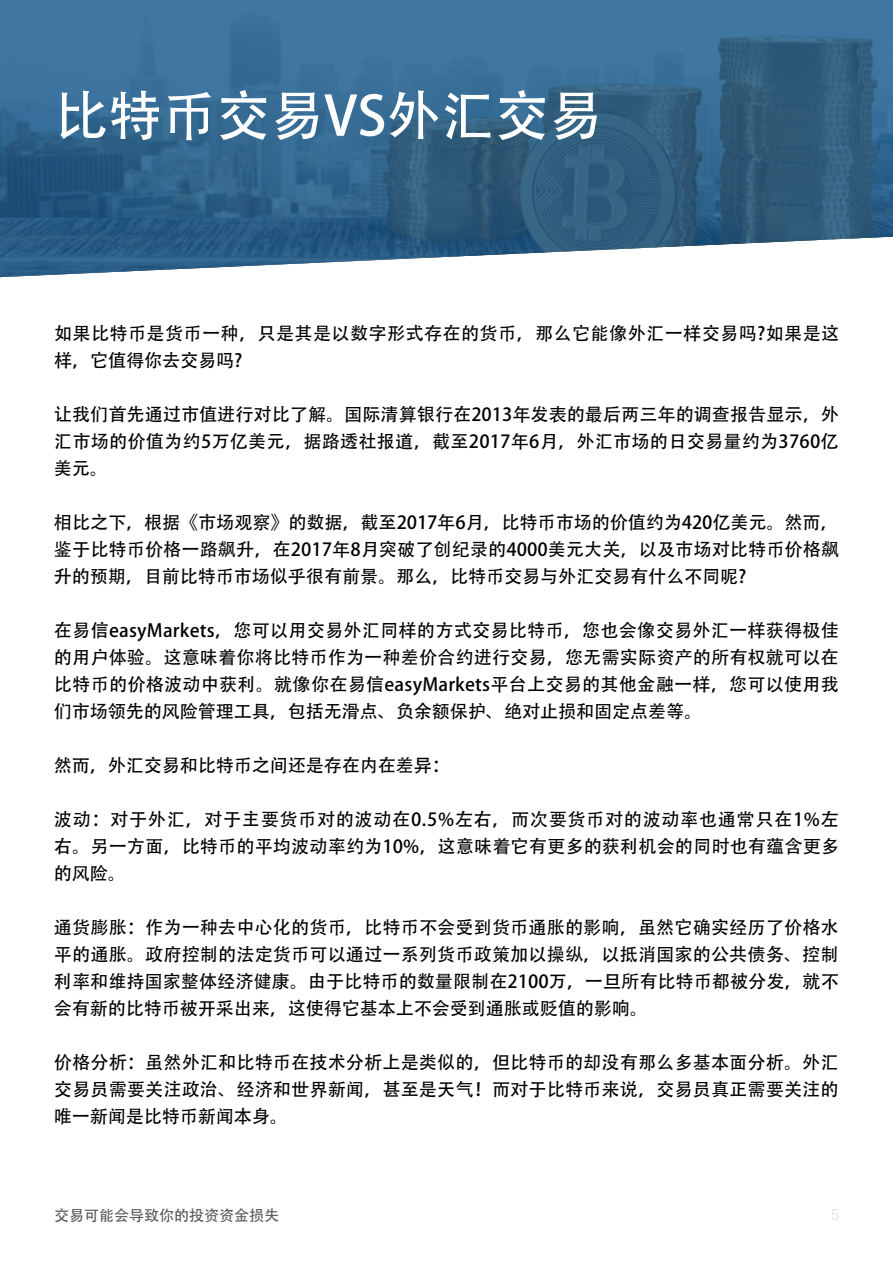
<style>
.page{position:relative;width:893px;height:1263px;background:#fff}
.page>*{position:absolute;margin:0;border:0;box-sizing:border-box;transform-origin:0 0}
.t1{font:54px "Adobe Heiti Std";color:#fff}
.t2{font:18px/27px "Adobe Heiti Std";color:#000;text-align:justify}
.t3{font:15px "Adobe Heiti Std";color:#575756}
.t4{font:300 15px "Roboto";color:#dadada}
</style>
<div class="page">
<svg style="left:0;top:0;width:893px;height:277px;background:#427094"></svg>
<h1 class="t1" style="left:54px;top:84px;width:550px">比特币交易VS外汇交易</h1>
<p class="t2" style="left:54px;top:320px;width:787px">如果比特币是货币一种，只是其是以数字形式存在的货币，那么它能像外汇一样交易吗?如果是这样，它值得你去交易吗?</p>
<p class="t2" style="left:54px;top:401px;width:787px">让我们首先通过市值进行对比了解。国际清算银行在2013年发表的最后两三年的调查报告显示，外汇市场的价值为约5万亿美元，据路透社报道，截至2017年6月，外汇市场的日交易量约为3760亿美元。</p>
<p class="t2" style="left:54px;top:509px;width:787px">相比之下，根据《市场观察》的数据，截至2017年6月，比特币市场的价值约为420亿美元。然而，鉴于比特币价格一路飙升，在2017年8月突破了创纪录的4000美元大关，以及市场对比特币价格飙升的预期，目前比特币市场似乎很有前景。那么，比特币交易与外汇交易有什么不同呢?</p>
<p class="t2" style="left:54px;top:617px;width:787px">在易信easyMarkets，您可以用交易外汇同样的方式交易比特币，您也会像交易外汇一样获得极佳的用户体验。这意味着你将比特币作为一种差价合约进行交易，您无需实际资产的所有权就可以在比特币的价格波动中获利。就像你在易信easyMarkets平台上交易的其他金融一样，您可以使用我们市场领先的风险管理工具，包括无滑点、负余额保护、绝对止损和固定点差等。</p>
<p class="t2" style="left:54px;top:752px;width:398px">然而，外汇交易和比特币之间还是存在内在差异：</p>
<p class="t2" style="left:54px;top:806px;width:787px">波动：对于外汇，对于主要货币对的波动在0.5%左右，而次要货币对的波动率也通常只在1%左右。另一方面，比特币的平均波动率约为10%，这意味着它有更多的获利机会的同时也有蕴含更多的风险。</p>
<p class="t2" style="left:54px;top:914px;width:787px">通货膨胀：作为一种去中心化的货币，比特币不会受到货币通胀的影响，虽然它确实经历了价格水平的通胀。政府控制的法定货币可以通过一系列货币政策加以操纵，以抵消国家的公共债务、控制利率和维持国家整体经济健康。由于比特币的数量限制在2100万，一旦所有比特币都被分发，就不会有新的比特币被开采出来，这使得它基本上不会受到通胀或贬值的影响。</p>
<p class="t2" style="left:54px;top:1049px;width:786px">价格分析：虽然外汇和比特币在技术分析上是类似的，但比特币的却没有那么多基本面分析。外汇交易员需要关注政治、经济和世界新闻，甚至是天气！而对于比特币来说，交易员真正需要关注的唯一新闻是比特币新闻本身。</p>
<p class="t3" style="left:54px;top:1206px;width:226px">交易可能会导致你的投资资金损失</p>
<p class="t4" style="left:831px;top:1204px;width:10px">5</p>
</div>
